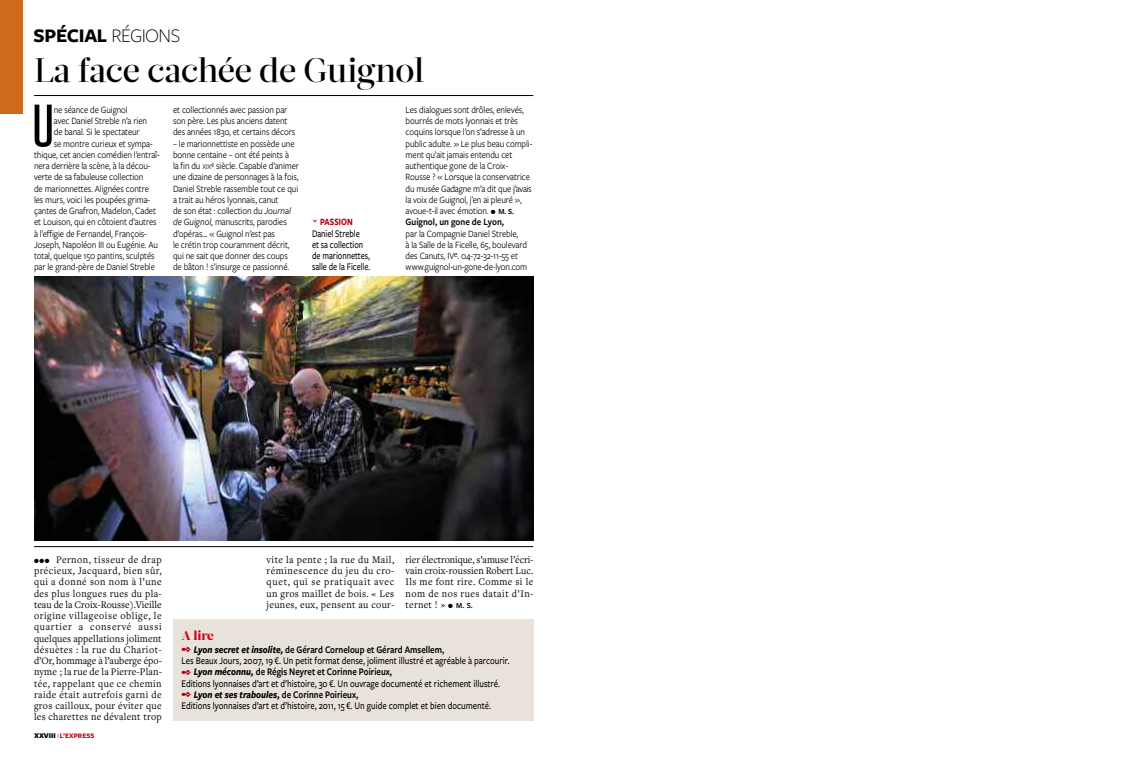
<style>
.page{position:relative;width:1146px;height:757px;background:#fff}
.page>*{position:absolute;margin:0;border:0;box-sizing:border-box;transform-origin:0 0}
.t1{font:500 59.9px "Tungsten";color:#000}
.t2{font:500 34px "Glosa Display";letter-spacing:-.01em;color:#000}
.t3{font:700 20px "Freight Sans Pro";letter-spacing:-.015em;color:#000}
.t4{font:900 13px "Glosa Display";color:#ca0016}
.t5{font:10.5px/11.2px "Freight Text Pro";letter-spacing:.03em;color:#000;text-align:justify;scale:.95 1}
.t6{font:500 10.5px/11.2px "Freight Sans Pro";color:#000;scale:.85 1}
.t7{font:500 10.5px/11.3px "Freight Sans Pro";color:#000;scale:.8 1}
.t8{font:10px/11.2px "Freight Sans Pro";letter-spacing:-.01em;color:#000;scale:.9 1}
.t9{font:700 10px "Freight Sans Pro";color:#b90016;scale:.8 1}
.t10{font:700 7.1px "Freight Sans Pro";color:#b90016}
.t11{font:6px "Zapf Dingbats";color:#000}
.s1{font-weight:300}
.s2{font-size:7.5px}
.s3{font-style:italic}
.s4{font-weight:600;font-size:8px}
.s5{font-weight:600}
.s6{font-family:"Freight Big Pro";font-weight:900;font-size:15.5px}
.s7{font-family:"Freight Sans Pro";font-weight:600;font-size:8px}
.s8{color:#b90016}
.s9{font-weight:700;font-style:italic}
.s10{font-weight:900;font-size:7.5px;color:#000}
.s11{font-weight:300;font-size:7px;color:#000}
</style>
<div class="page">
<div style="left:173px;top:619px;width:360px;height:101px;background:#e8e2db"></div>
<div style="left:0;top:0;width:23px;height:113px;background:#cf691b"></div>
<hr style="left:34px;top:546px;width:499px;height:1px;background:#000">
<hr style="left:34px;top:95px;width:499px;height:1px;background:#000">
<img style="left:34px;top:276px;width:499px;height:264px">
<h3 class="t3" style="left:34px;top:23px;width:148px">SPÉCIAL <span class="s1">RÉGIONS</span></h3>
<h2 class="t2" style="left:34px;top:58px;width:391px">La face cachée de Guignol</h2>
<p class="t8" style="left:173px;top:104px;width:137px">et collectionnés avec passion par son père. Les plus anciens datent des années 1830, et certains décors</p>
<p class="t8" style="left:173px;top:137px;width:142px">– le marionnettiste en possède une bonne centaine – ont été peints à<br>la fin du <span class="s2">XIX</span><sup>e</sup> siècle. Capable d’animer une dizaine de personnages à la fois, Daniel Streble rassemble tout ce qui a trait au héros lyonnais, canut<br>de son état : collection du <span class="s3">Journal de Guignol,</span> manuscrits, parodies d’opéras… « Guignol n’est pas<br>le crétin trop couramment décrit, qui ne sait que donner des coups<br>de bâton ! s’insurge ce passionné.</p>
<h1 class="t1" style="left:32px;top:91px;width:23px">U</h1>
<p class="t8" style="left:54px;top:104px;width:84px">ne séance de Guignol</p>
<p class="t8" style="left:405px;top:104px;width:142px">Les dialogues sont drôles, enlevés, bourrés de mots lyonnais et très coquins lorsque l’on s’adresse à un public adulte. » Le plus beau compli&shy;ment qu’ait jamais entendu cet authentique gone de la Croix-Rousse ? « Lorsque la conservatrice du musée Gadagne m’a dit que j’avais la voix de Guignol, j’en ai pleuré », avoue-t-il avec émotion. ● <span class="s4">M. S.<br></span><span class="s5">Guignol, un gone de Lyon,</span></p>
<p class="t8" style="left:405px;top:227px;width:137px">par la Compagnie Daniel Streble,<br>à la Salle de la Ficelle, 65, boulevard des Canuts, IV<sup>e</sup>. 04-72-32-11-55 et www.guignol-un-gone-de-lyon.com</p>
<p class="t8" style="left:54px;top:115px;width:105px">avec Daniel Streble n’a rien</p>
<p class="t8" style="left:54px;top:126px;width:97px">de banal. Si le spectateur</p>
<p class="t8" style="left:54px;top:137px;width:111px">se montre curieux et sympa-</p>
<p class="t8" style="left:34px;top:149px;width:141px">thique, cet ancien comédien l’entraî-</p>
<p class="t8" style="left:34px;top:160px;width:131px">nera derrière la scène, à la décou-</p>
<p class="t8" style="left:34px;top:171px;width:123px">verte de sa fabuleuse collection</p>
<p class="t8" style="left:34px;top:182px;width:129px">de marionnettes. Alignées contre</p>
<p class="t8" style="left:34px;top:194px;width:130px">les murs, voici les poupées grima-</p>
<p class="t8" style="left:34px;top:205px;width:137px">çantes de Gnafron, Madelon, Cadet</p>
<p class="t8" style="left:34px;top:216px;width:138px">et Louison, qui en côtoient d’autres</p>
<p class="t8" style="left:34px;top:227px;width:127px">à l’effigie de Fernandel, François-</p>
<p class="t8" style="left:34px;top:239px;width:139px">Joseph, Napoléon III ou Eugénie. Au</p>
<p class="t8" style="left:34px;top:250px;width:136px">total, quelque 150 pantins, sculptés</p>
<p class="t8" style="left:34px;top:261px;width:136px">par le grand-père de Daniel Streble</p>
<p class="t9" style="left:312px;top:216px;width:52px"><span class="s6">ˇ</span> PASSION</p>
<p class="t7" style="left:312px;top:227px;width:74px">Daniel Streble<br>et sa collection de marionnettes, salle de la Ficelle.</p>
<p class="t5" style="left:34px;top:554px;width:136px;text-indent:22px">Pernon, tisseur de drap précieux, Jacquard, bien sûr, qui a donné son nom à l’une des plus longues rues du pla&shy;teau de la Croix-Rousse).Vieille origine villageoise oblige, le quartier a conservé aussi quelques appellations joliment désuètes : la rue du Chariot&shy;d’Or, hommage à l’auberge épo&shy;nyme ; la rue de la Pierre-Plan&shy;tée, rappelant que ce chemin raide était autrefois garni de gros cailloux, pour éviter que les charettes ne dévalent trop</p>
<p class="t5" style="left:405px;top:553px;width:136px">rier électronique, s’amuse l’écri&shy;vain croix-roussien Robert Luc.<br>Ils me font rire. Comme si le nom de nos rues datait d’In&shy;ternet ! » ● <span class="s7">M. S.</span></p>
<p class="t5" style="left:266px;top:553px;width:136px">vite la pente ; la rue du Mail, réminescence du jeu du cro&shy;quet, qui se pratiquait avec un gros maillet de bois. « Les jeunes, eux, pensent au cour-</p>
<p class="t11" style="left:34px;top:557px;width:17px">●●●</p>
<h3 class="t4" style="left:181px;top:631px;width:34px">A lire</h3>
<p class="t6" style="left:181px;top:644px;width:387px"><span class="s8">✒</span> <span class="s9">Lyon secret et insolite,</span> <span class="s5">de Gérard Corneloup et Gérard Amsellem,<br></span>Les Beaux Jours, 2007, 19 €. Un petit format dense, joliment illustré et agréable à parcourir. <span class="s8">✒</span> <span class="s9">Lyon méconnu,</span> <span class="s5">de Régis Neyret et Corinne Poirieux,<br></span>Editions lyonnaises d’art et d’histoire, 30 €. Un ouvrage documenté et richement illustré. <span class="s8">✒</span> <span class="s9">Lyon et ses traboules,</span> <span class="s5">de Corinne Poirieux,<br></span>Editions lyonnaises d’art et d’histoire, 2011, 15 €. Un guide complet et bien documenté.</p>
<p class="t10" style="left:34px;top:731px;width:62px"><span class="s10">XXVIII</span> <span class="s11">I</span> L’EXPRESS</p>
</div>
